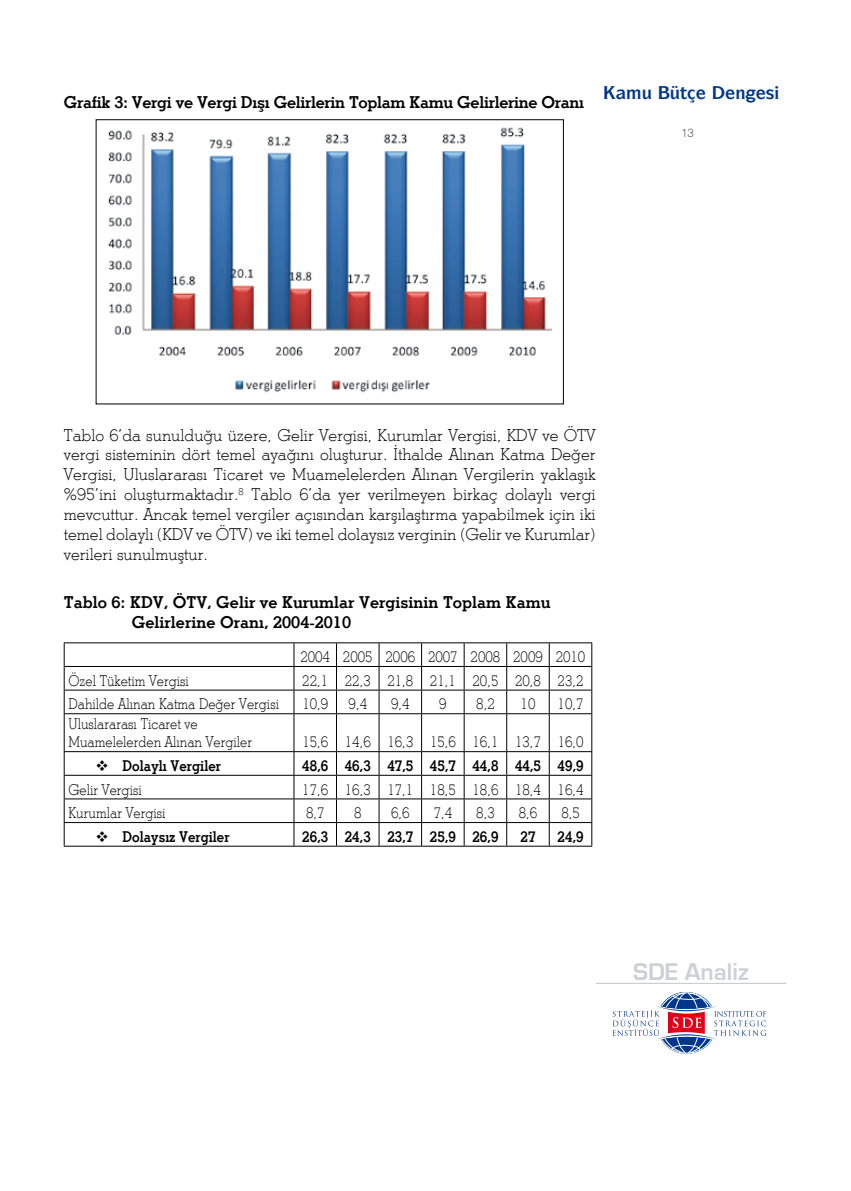
<style>
.page{position:relative;width:851px;height:1191px;background:#fff}
.page>*{position:absolute;margin:0;border:0;box-sizing:border-box;transform-origin:0 0}
.t1{font:700 25.05px "Eurostile";color:#cfd0d2}
.t2{font:700 17.55px "Symbol IT Cby BT";color:#00368b}
.t3{font:300 16.5px/19.8px "Stymie BT";color:#000;text-align:justify}
.t4{font:700 16.5px/19.8px "Stymie BT";color:#000}
.t5{font:700 16.5px "Stymie BT";letter-spacing:-.02em;color:#000}
.t6{font:300 15px/18px "Stymie BT";color:#000;scale:.9 1}
.t7{font:700 15px "Stymie BT";color:#000;scale:.9 1}
.t8{font:100 12px "Swiss 721 BT";color:#000}
</style>
<div class="page">
<svg style="left:612px;top:992px;width:154px;height:62px"></svg>
<hr style="left:595px;top:983px;width:191px;height:1px;background:#c5c6c8">
<img style="left:108px;top:127px;width:445px;height:266px">
<div style="left:96px;top:119px;width:467px;height:285px;border:1px solid #000"></div>
<hr style="left:64px;top:642px;width:230px;height:1px;background:#000">
<hr style="left:294px;top:642px;width:42px;height:1px;background:#000">
<hr style="left:336px;top:642px;width:43px;height:1px;background:#000">
<hr style="left:379px;top:642px;width:42px;height:1px;background:#000">
<hr style="left:421px;top:642px;width:43px;height:1px;background:#000">
<hr style="left:464px;top:642px;width:42px;height:1px;background:#000">
<hr style="left:506px;top:642px;width:43px;height:1px;background:#000">
<hr style="left:549px;top:642px;width:43px;height:1px;background:#000">
<hr style="left:64px;top:666px;width:230px;height:1px;background:#000">
<hr style="left:64px;top:689px;width:230px;height:1px;background:#000">
<svg style="left:64px;top:643px;width:1px;height:70px"></svg>
<svg style="left:293px;top:643px;width:299px;height:70px"></svg>
<hr style="left:64px;top:713px;width:230px;height:1px;background:#000">
<hr style="left:64px;top:714px;width:1px;height:37px;background:#000">
<hr style="left:294px;top:713px;width:42px;height:1px;background:#000">
<hr style="left:293px;top:714px;width:1px;height:37px;background:#000">
<hr style="left:336px;top:713px;width:43px;height:1px;background:#000">
<hr style="left:336px;top:714px;width:1px;height:37px;background:#000">
<hr style="left:379px;top:713px;width:42px;height:1px;background:#000">
<hr style="left:378px;top:714px;width:1px;height:37px;background:#000">
<hr style="left:421px;top:713px;width:43px;height:1px;background:#000">
<hr style="left:421px;top:714px;width:1px;height:37px;background:#000">
<hr style="left:464px;top:713px;width:42px;height:1px;background:#000">
<hr style="left:463px;top:714px;width:1px;height:37px;background:#000">
<hr style="left:506px;top:713px;width:43px;height:1px;background:#000">
<hr style="left:506px;top:714px;width:1px;height:37px;background:#000">
<hr style="left:549px;top:713px;width:43px;height:1px;background:#000">
<hr style="left:549px;top:714px;width:1px;height:37px;background:#000">
<hr style="left:591px;top:714px;width:1px;height:37px;background:#000">
<hr style="left:64px;top:751px;width:230px;height:1px;background:#000">
<hr style="left:294px;top:751px;width:42px;height:1px;background:#000">
<hr style="left:336px;top:751px;width:43px;height:1px;background:#000">
<hr style="left:379px;top:751px;width:42px;height:1px;background:#000">
<hr style="left:421px;top:751px;width:43px;height:1px;background:#000">
<hr style="left:464px;top:751px;width:42px;height:1px;background:#000">
<hr style="left:506px;top:751px;width:43px;height:1px;background:#000">
<hr style="left:549px;top:751px;width:43px;height:1px;background:#000">
<hr style="left:64px;top:775px;width:230px;height:1px;background:#000">
<hr style="left:294px;top:775px;width:42px;height:1px;background:#000">
<hr style="left:336px;top:775px;width:43px;height:1px;background:#000">
<hr style="left:379px;top:775px;width:42px;height:1px;background:#000">
<hr style="left:421px;top:775px;width:43px;height:1px;background:#000">
<hr style="left:464px;top:775px;width:42px;height:1px;background:#000">
<hr style="left:506px;top:775px;width:43px;height:1px;background:#000">
<hr style="left:549px;top:775px;width:43px;height:1px;background:#000">
<hr style="left:64px;top:798px;width:230px;height:1px;background:#000">
<hr style="left:294px;top:798px;width:42px;height:1px;background:#000">
<hr style="left:336px;top:798px;width:43px;height:1px;background:#000">
<hr style="left:379px;top:798px;width:42px;height:1px;background:#000">
<hr style="left:421px;top:798px;width:43px;height:1px;background:#000">
<hr style="left:464px;top:798px;width:42px;height:1px;background:#000">
<hr style="left:506px;top:798px;width:43px;height:1px;background:#000">
<hr style="left:549px;top:798px;width:43px;height:1px;background:#000">
<hr style="left:64px;top:822px;width:230px;height:1px;background:#000">
<svg style="left:64px;top:752px;width:1px;height:94px"></svg>
<hr style="left:294px;top:822px;width:42px;height:1px;background:#000">
<svg style="left:293px;top:752px;width:1px;height:94px"></svg>
<hr style="left:336px;top:822px;width:43px;height:1px;background:#000">
<svg style="left:336px;top:752px;width:1px;height:94px"></svg>
<hr style="left:379px;top:822px;width:42px;height:1px;background:#000">
<svg style="left:378px;top:752px;width:1px;height:94px"></svg>
<hr style="left:421px;top:822px;width:43px;height:1px;background:#000">
<svg style="left:421px;top:752px;width:1px;height:94px"></svg>
<hr style="left:464px;top:822px;width:42px;height:1px;background:#000">
<svg style="left:463px;top:752px;width:1px;height:94px"></svg>
<hr style="left:506px;top:822px;width:43px;height:1px;background:#000">
<svg style="left:506px;top:752px;width:1px;height:94px"></svg>
<hr style="left:549px;top:822px;width:43px;height:1px;background:#000">
<svg style="left:549px;top:752px;width:1px;height:94px"></svg>
<svg style="left:591px;top:752px;width:1px;height:94px"></svg>
<hr style="left:64px;top:846px;width:230px;height:1px;background:#000">
<hr style="left:294px;top:846px;width:42px;height:1px;background:#000">
<hr style="left:336px;top:846px;width:43px;height:1px;background:#000">
<hr style="left:379px;top:846px;width:42px;height:1px;background:#000">
<hr style="left:421px;top:846px;width:43px;height:1px;background:#000">
<hr style="left:464px;top:846px;width:42px;height:1px;background:#000">
<hr style="left:506px;top:846px;width:43px;height:1px;background:#000">
<hr style="left:549px;top:846px;width:43px;height:1px;background:#000">
<p class="t5" style="left:64px;top:92px;width:522px">Grafik 3: Vergi ve Vergi Dışı Gelirlerin Toplam Kamu Gelirlerine Oranı</p>
<p class="t2" style="left:641px;top:82px;width:47px">◆ ✓▼</p>
<p class="t8" style="left:681px;top:125px;width:14px">13</p>
<p class="t3" style="left:64px;top:425px;width:533px">Tablo 6’da sunulduğu üzere, Gelir Vergisi, Kurumlar Vergisi, KDV ve ÖTV vergi sisteminin dört temel ayağını oluşturur. İthalde Alınan Katma Değer Vergisi, Uluslararası Ticaret ve Muamelelerden Alınan Vergilerin yaklaşık %95’ini oluşturmaktadır.<sup>8</sup> Tablo 6’da yer verilmeyen birkaç dolaylı vergi mevcuttur. Ancak temel vergiler açısından karşılaştırma yapabilmek için iki temel dolaylı (KDV ve ÖTV) ve iki temel dolaysız verginin (Gelir ve Kurumlar) verileri sunulmuştur.</p>
<p class="t4" style="left:132px;top:592px;width:420px;text-indent:-68px">Tablo 6: KDV, ÖTV, Gelir ve Kurumlar Vergisinin Toplam Kamu<br>Gelirlerine Oranı, 2004-2010</p>
<p class="t6" style="left:300px;top:648px;width:318px">2004 2005 2006 2007 2008 2009 2010</p>
<p class="t6" style="left:68px;top:671px;width:135px">Özel Tüketim Vergisi</p>
<p class="t6" style="left:302px;top:671px;width:314px">22,1 22,3 21,8 21,1 20,5 20,8 23,2</p>
<p class="t6" style="left:68px;top:695px;width:235px">Dahilde Alınan Katma Değer Vergisi</p>
<p class="t6" style="left:302px;top:695px;width:30px">10,9</p>
<p class="t6" style="left:348px;top:695px;width:22px">9,4</p>
<p class="t6" style="left:391px;top:695px;width:22px">9,4</p>
<p class="t6" style="left:439px;top:695px;width:10px">9</p>
<p class="t6" style="left:476px;top:695px;width:22px">8,2</p>
<p class="t6" style="left:520px;top:695px;width:18px">10</p>
<p class="t6" style="left:557px;top:695px;width:30px">10,7</p>
<p class="t6" style="left:68px;top:715px;width:205px">Uluslararası Ticaret ve<br>Muamelelerden Alınan Vergiler</p>
<p class="t6" style="left:302px;top:733px;width:314px">15,6 14,6 16,3 15,6 16,1 13,7 16,0</p>
<p class="t7" style="left:95px;top:756px;width:141px">❖ Dolaylı Vergiler</p>
<p class="t7" style="left:302px;top:756px;width:314px">48,6 46,3 47,5 45,7 44,8 44,5 49,9</p>
<p class="t6" style="left:68px;top:780px;width:83px">Gelir Vergisi</p>
<p class="t6" style="left:302px;top:780px;width:314px">17,6 16,3 17,1 18,5 18,6 18,4 16,4</p>
<p class="t6" style="left:68px;top:804px;width:109px">Kurumlar Vergisi</p>
<p class="t6" style="left:306px;top:804px;width:22px">8,7</p>
<p class="t6" style="left:354px;top:804px;width:10px">8</p>
<p class="t6" style="left:391px;top:804px;width:22px">6,6</p>
<p class="t6" style="left:433px;top:804px;width:22px">7,4</p>
<p class="t6" style="left:476px;top:804px;width:22px">8,3</p>
<p class="t6" style="left:518px;top:804px;width:22px">8,6</p>
<p class="t6" style="left:561px;top:804px;width:22px">8,5</p>
<p class="t7" style="left:95px;top:827px;width:150px">❖ Dolaysız Vergiler</p>
<p class="t7" style="left:302px;top:827px;width:219px">26,3 24,3 23,7 25,9 26,9</p>
<p class="t7" style="left:520px;top:827px;width:18px">27</p>
<p class="t7" style="left:557px;top:827px;width:30px">24,9</p>
<h1 class="t1" style="left:633px;top:958px;width:117px">SDE Analiz</h1>
</div>
